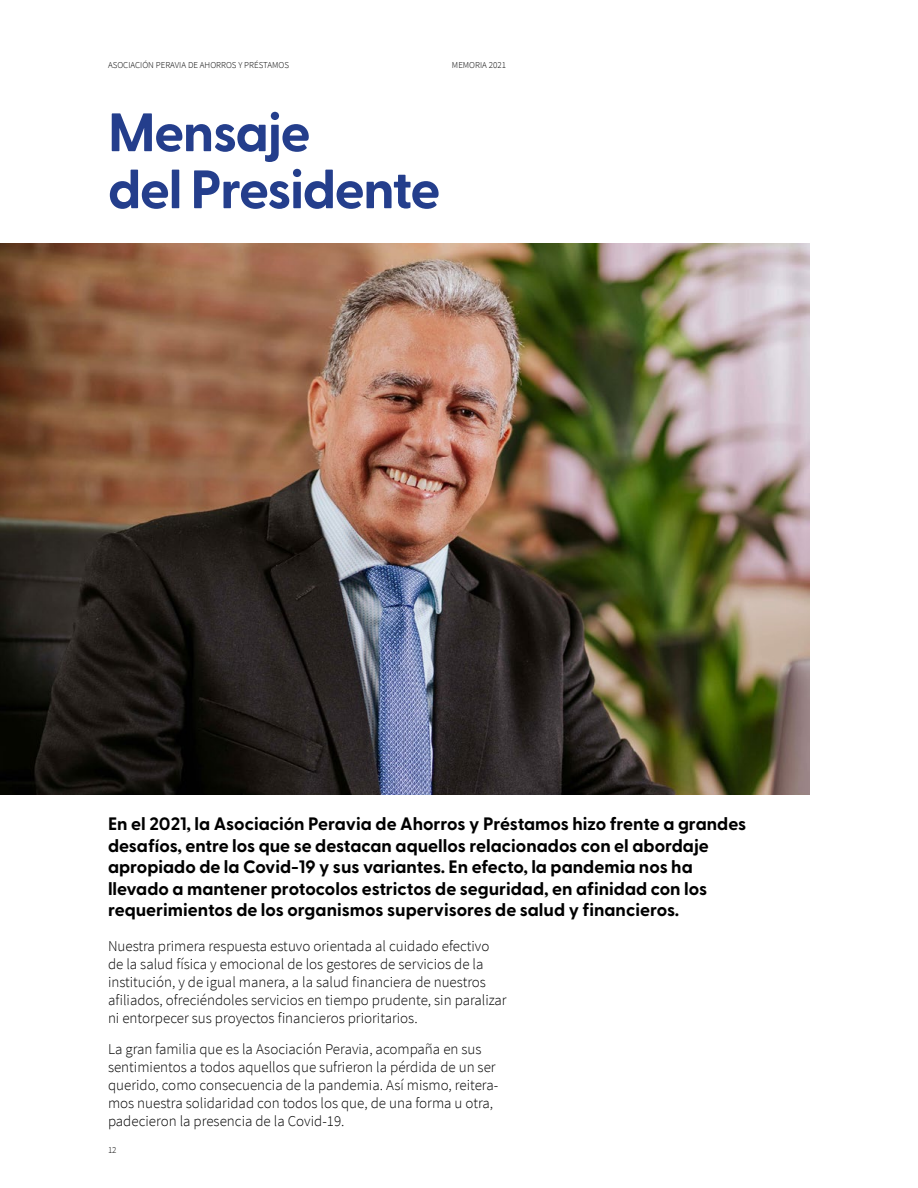
<style>
.page{position:relative;width:918px;height:1188px;background:#fff}
.page>*{position:absolute;margin:0;border:0;box-sizing:border-box;transform-origin:0 0}
.t1{font:700 54px/57px "Greycliff CF";letter-spacing:-.025em;color:#243e8c}
.t2{font:700 18px/21.6px "Greycliff CF";color:#000}
.t3{font:300 15px/18px "Source Sans Pro";color:#000}
.t4{font:300 9px "Source Sans Pro";color:#000}
</style>
<div class="page">
<img style="left:0;top:243px;width:810px;height:552px">
<p class="t4" style="left:108px;top:59px;width:183px">ASOCIACIÓN PERAVIA DE AHORROS Y PRÉSTAMOS</p>
<p class="t4" style="left:452px;top:59px;width:56px">MEMORIA 2021</p>
<h1 class="t1" style="left:108px;top:101px;width:334px">Mensaje<br>del Presidente</h1>
<p class="t2" style="left:108px;top:812px;width:640px">En el 2021, la Asociación Peravia de Ahorros y Préstamos hizo frente a grandes desafíos, entre los que se destacan aquellos relacionados con el abordaje apropiado de la Covid-19 y sus variantes. En efecto, la pandemia nos ha llevado a mantener protocolos estrictos de seguridad, en afinidad con los requerimientos de los organismos supervisores de salud y financieros.</p>
<p class="t3" style="left:108px;top:937px;width:400px">Nuestra primera respuesta estuvo orientada al cuidado efectivo de la salud física y emocional de los gestores de servicios de la institución, y de igual manera, a la salud financiera de nuestros afiliados, ofreciéndoles servicios en tiempo prudente, sin paralizar ni entorpecer sus proyectos financieros prioritarios.</p>
<p class="t3" style="left:108px;top:1040px;width:392px">La gran familia que es la Asociación Peravia, acompaña en sus sentimientos a todos aquellos que sufrieron la pérdida de un ser querido, como consecuencia de la pandemia. Así mismo, reitera&shy;mos nuestra solidaridad con todos los que, de una forma u otra, padecieron la presencia de la Covid-19.</p>
<p class="t4" style="left:108px;top:1144px;width:10px">12</p>
</div>
